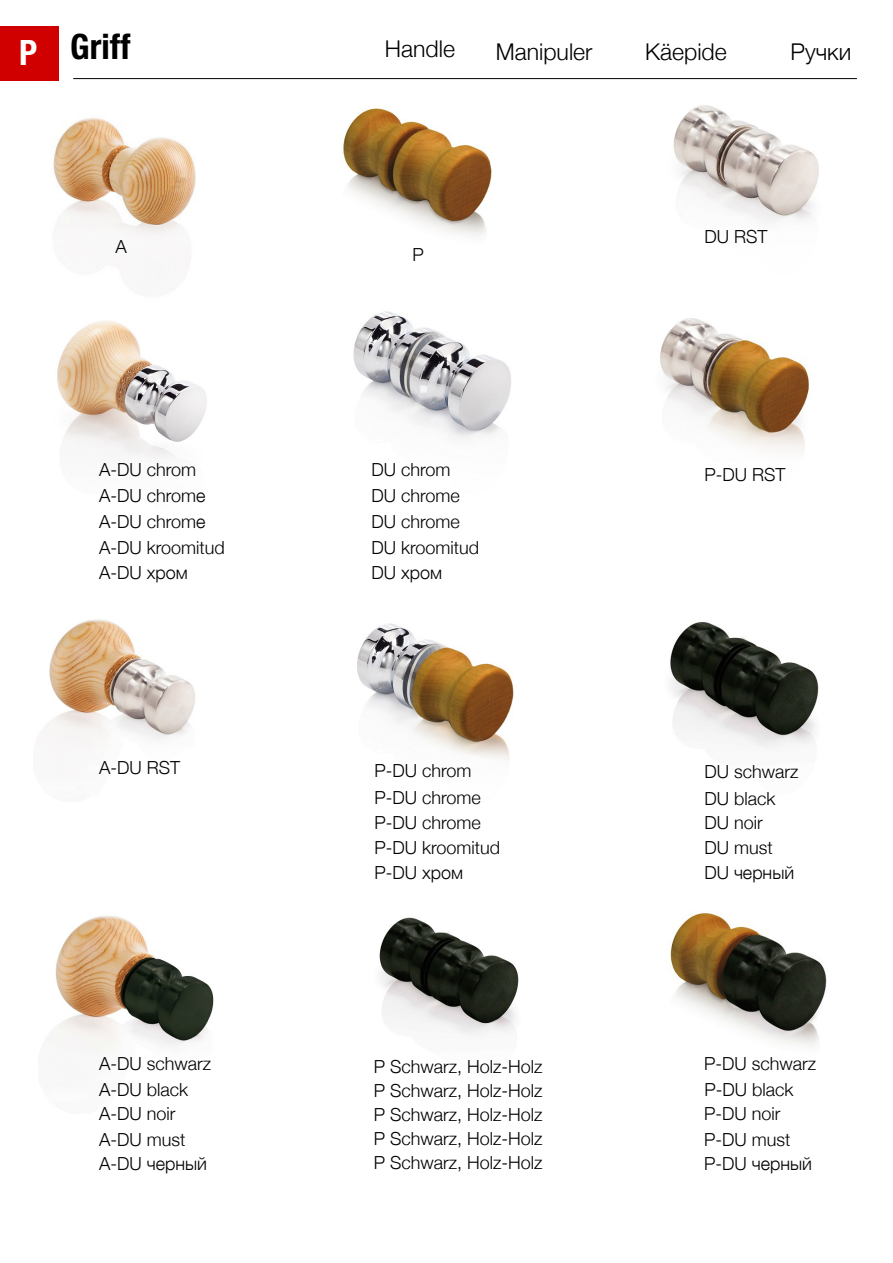
<style>
.page{position:relative;width:893px;height:1263px;background:#fff}
.page>*{position:absolute;margin:0;border:0;box-sizing:border-box;transform-origin:0 0}
.t1{font:700 condensed 34.95px "Helvetica Neue LT Std";color:#000}
.t2{font:300 23.1px "Helvetica Neue";color:#000}
.t3{font:300 18px/24.9px "Helvetica Neue";color:#000}
.s1{color:#fff}
</style>
<div class="page">
<img style="left:670px;top:912px;width:157px;height:135px">
<img style="left:660px;top:318px;width:149px;height:133px">
<img style="left:357px;top:623px;width:157px;height:137px">
<img style="left:353px;top:311px;width:158px;height:128px">
<img style="left:57px;top:320px;width:150px;height:138px">
<img style="left:307px;top:79px;width:211px;height:158px">
<img style="left:632px;top:79px;width:223px;height:143px">
<img style="left:42px;top:619px;width:153px;height:127px">
<img style="left:670px;top:622px;width:149px;height:127px">
<img style="left:379px;top:917px;width:140px;height:119px">
<img style="left:53px;top:916px;width:161px;height:139px">
<img style="left:53px;top:79px;width:189px;height:157px">
<div style="left:0;top:27px;width:59px;height:54px;background:#d10000"></div>
<hr style="left:73px;top:78px;width:784px;height:1px;background:#000">
<h1 class="t1" style="left:19px;top:25px;width:113px"><span class="s1">P</span> Griff</h1>
<p class="t2" style="left:385px;top:30px;width:72px">Handle</p>
<p class="t2" style="left:496px;top:33px;width:98px">Manipuler</p>
<p class="t2" style="left:645px;top:33px;width:83px">Käepide</p>
<p class="t2" style="left:790px;top:33px;width:62px">Ручки</p>
<p class="t3" style="left:116px;top:233px;width:13px">A</p>
<p class="t3" style="left:99px;top:456px;width:127px;line-height:25.5px">A-DU chrom<br>A-DU chromе<br>A-DU chromе<br>A-DU kroomitud<br>A-DU хром</p>
<p class="t3" style="left:413px;top:240px;width:13px">P</p>
<p class="t3" style="left:371px;top:456px;width:90px;line-height:25.8px">DU chrom<br>DU chrome<br>DU chrome</p>
<p class="t3" style="left:371px;top:534px;width:109px">DU kroomitud<br>DU хром</p>
<p class="t3" style="left:99px;top:754px;width:83px">A-DU RST</p>
<p class="t3" style="left:374px;top:755px;width:108px;line-height:27.5px">P-DU chrom<br>P-DU chrome</p>
<p class="t3" style="left:374px;top:809px;width:127px">P-DU chrome<br>P-DU kroomitud<br>P-DU хром</p>
<p class="t3" style="left:99px;top:1049px;width:114px;line-height:26.2px">А-DU schwarz<br>А-DU black</p>
<p class="t3" style="left:99px;top:1100px;width:109px">А-DU noir<br>А-DU must<br>А-DU черный</p>
<p class="t3" style="left:374px;top:1053px;width:170px;line-height:24px;text-align:justify">P Schwarz, Holz-Holz P Schwarz, Holz-Holz P Schwarz, Holz-Holz P Schwarz, Holz-Holz P Schwarz, Holz-Holz</p>
<p class="t3" style="left:704px;top:223px;width:65px">DU RST</p>
<p class="t3" style="left:705px;top:461px;width:83px">P-DU RST</p>
<p class="t3" style="left:704px;top:757px;width:96px;line-height:26.2px">DU schwarz<br>DU black</p>
<p class="t3" style="left:704px;top:809px;width:91px">DU noir<br>DU must<br>DU черный</p>
<p class="t3" style="left:704px;top:1049px;width:114px;line-height:26.2px">P-DU schwarz<br>P-DU black</p>
<p class="t3" style="left:704px;top:1100px;width:109px">P-DU noir<br>P-DU must<br>P-DU черный</p>
</div>
